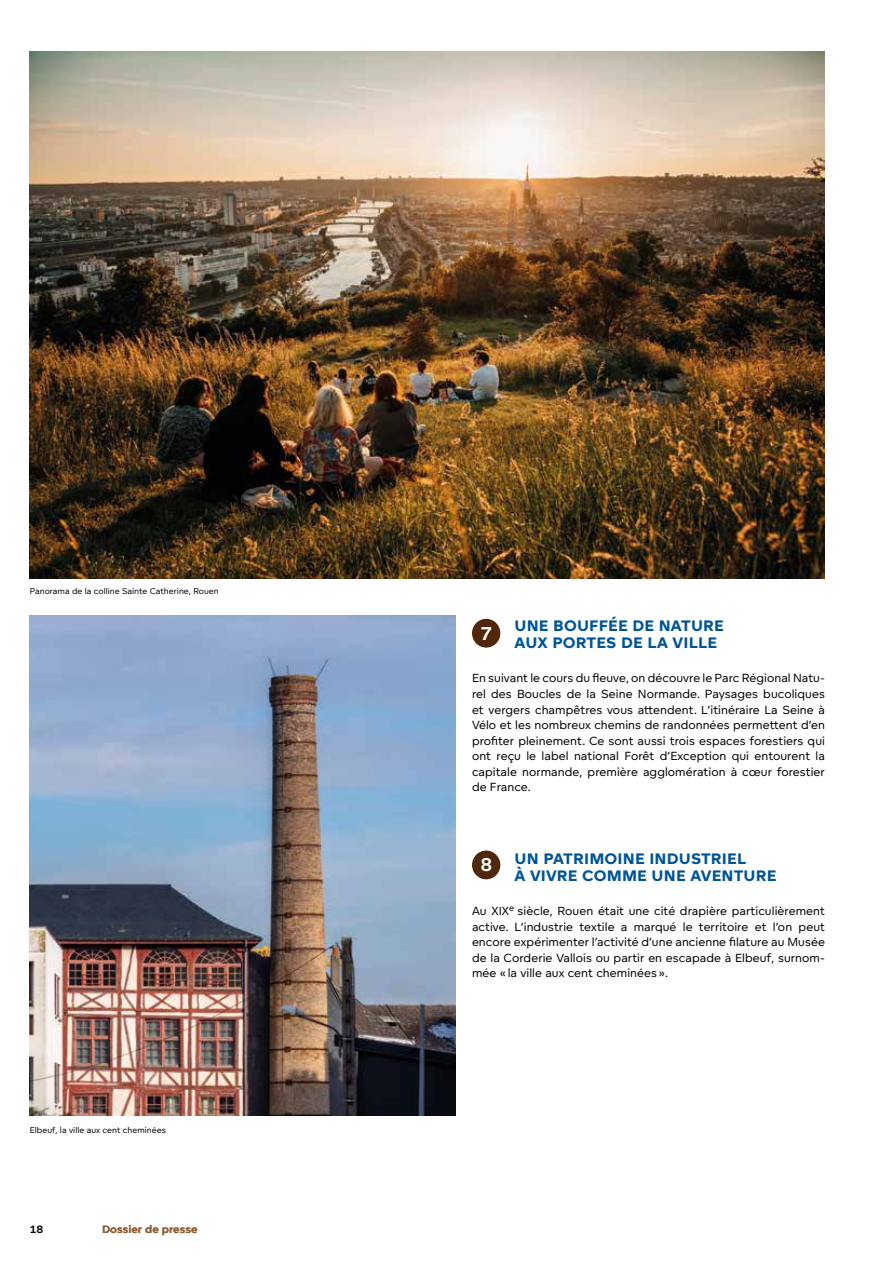
<style>
.page{position:relative;width:893px;height:1263px;background:#fff}
.page>*{position:absolute;margin:0;border:0;box-sizing:border-box;transform-origin:0 0}
.t1{font:700 18.3px "Foundry Unie";color:#fff}
.t2{font:800 15px/17.2px "Foundry Unie";letter-spacing:.01em;color:#005496}
.t3{font:11.7px/15.5px "Foundry Unie";letter-spacing:.005em;color:#000;text-align:justify}
.t4{font:700 10.5px "Foundry Unie";color:#936037}
.t5{font:700 10.5px "Foundry Unie";color:#000}
.t6{font:8.25px "Foundry Unie";letter-spacing:.005em;color:#000}
</style>
<div class="page">
<div style="left:472px;top:619px;width:28px;height:29px;background:#51270b;border-radius:50%"></div>
<div style="left:472px;top:850px;width:28px;height:29px;background:#51270b;border-radius:50%"></div>
<img style="left:30px;top:51px;width:795px;height:528px">
<img style="left:30px;top:615px;width:425px;height:500px">
<p class="t6" style="left:30px;top:586px;width:190px">Panorama de la colline Sainte Catherine, Rouen</p>
<p class="t6" style="left:30px;top:1124px;width:138px">Elbeuf, la ville aux cent cheminées</p>
<p class="t5" style="left:30px;top:1222px;width:15px">18</p>
<p class="t4" style="left:102px;top:1222px;width:97px">Dossier de presse</p>
<p class="t2" style="left:514px;top:616px;width:211px">UNE BOUFFÉE DE NATURE<br>AUX PORTES DE LA VILLE</p>
<p class="t3" style="left:472px;top:670px;width:354px">En suivant le cours du fleuve, on découvre le Parc Régional Natu&shy;rel des Boucles de la Seine Normande. Paysages bucoliques et vergers champêtres vous attendent. L’itinéraire La Seine à Vélo et les nombreux chemins de randonnées permettent d’en profiter pleinement. Ce sont aussi trois espaces forestiers qui ont reçu le label national Forêt d’Exception qui entourent la capitale normande, première agglomération à cœur forestier de France.</p>
<h1 class="t1" style="left:480px;top:621px;width:13px">7</h1>
<p class="t2" style="left:514px;top:849px;width:264px">UN PATRIMOINE INDUSTRIEL<br>À VIVRE COMME UNE AVENTURE</p>
<p class="t3" style="left:472px;top:903px;width:354px">Au XIX<sup>e</sup> siècle, Rouen était une cité drapière particulièrement active. L’industrie textile a marqué le territoire et l’on peut encore expérimenter l’activité d’une ancienne filature au Musée de la Corderie Vallois ou partir en escapade à Elbeuf, surnom&shy;mée « la ville aux cent cheminées ».</p>
<h1 class="t1" style="left:480px;top:853px;width:13px">8</h1>
</div>
